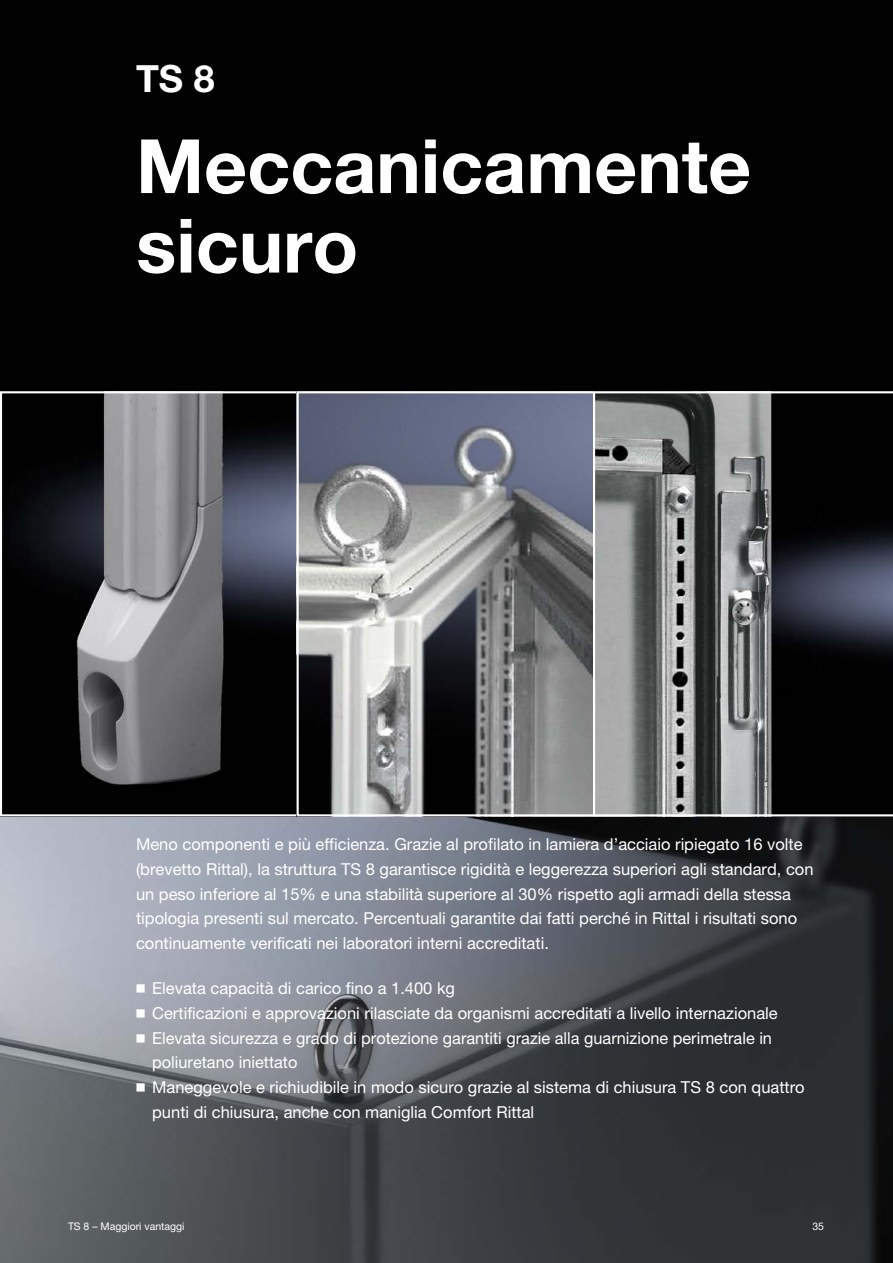
<style>
.page{position:relative;width:893px;height:1263px;background:#fff}
.page>*{position:absolute;margin:0;border:0;box-sizing:border-box;transform-origin:0 0}
.t1{font:700 75px/79.5px "Neue Helvetica For Rittal";color:#fff}
.t2{font:700 37.5px "Neue Helvetica For Rittal";color:#fff}
.t3{font:16.5px/24.8px "Neue Helvetica For Rittal";color:#fff}
.t4{font:10.5px "Neue Helvetica For Rittal";color:#fff}
.s1{font-weight:300}
</style>
<div class="page">
<img style="left:0;top:0;width:893px;height:1263px">
<img style="left:3px;top:394px;width:293px;height:419px">
<div style="left:0;top:391px;width:299px;height:425px;border:2px solid #fff"></div>
<img style="left:300px;top:394px;width:292px;height:419px">
<div style="left:297px;top:391px;width:298px;height:425px;border:2px solid #fff"></div>
<svg style="left:593px;top:391px;width:300px;height:425px;background:#525456"></svg>
<h2 class="t2" style="left:136px;top:66px;width:80px">TS 8</h2>
<h1 class="t1" style="left:136px;top:136px;width:617px">Meccanicamente sicuro</h1>
<p class="t3" style="left:136px;top:834px;width:679px">Meno componenti e più efficienza. Grazie al profilato in lamiera d’acciaio ripiegato 16 volte (brevetto Rittal), la struttura TS 8 garantisce rigidità e leggerezza superiori agli standard, con un peso inferiore al 15% e una stabilità superiore al 30% rispetto agli armadi della stessa tipologia presenti sul mercato. Percentuali garantite dai fatti perché in Rittal i risultati sono continuamente verificati nei laboratori interni accreditati.</p>
<p class="t3" style="left:136px;top:978px;width:321px"><span class="s1">◾</span> Elevata capacità di carico fino a 1.400 kg</p>
<p class="t3" style="left:136px;top:1003px;width:643px"><span class="s1">◾</span> Certificazioni e approvazioni rilasciate da organismi accreditati a livello internazionale</p>
<p class="t3" style="left:136px;top:1027px;width:637px"><span class="s1">◾</span> Elevata sicurezza e grado di protezione garantiti grazie alla guarnizione perimetrale in</p>
<p class="t3" style="left:152px;top:1052px;width:147px">poliuretano iniettato</p>
<p class="t3" style="left:136px;top:1077px;width:670px"><span class="s1">◾</span> Maneggevole e richiudibile in modo sicuro grazie al sistema di chiusura TS 8 con quattro</p>
<p class="t3" style="left:152px;top:1102px;width:384px">punti di chiusura, anche con maniglia Comfort Rittal</p>
<p class="t4" style="left:68px;top:1222px;width:118px">TS 8 – Maggiori vantaggi</p>
<p class="t4" style="left:812px;top:1222px;width:13px">35</p>
</div>
